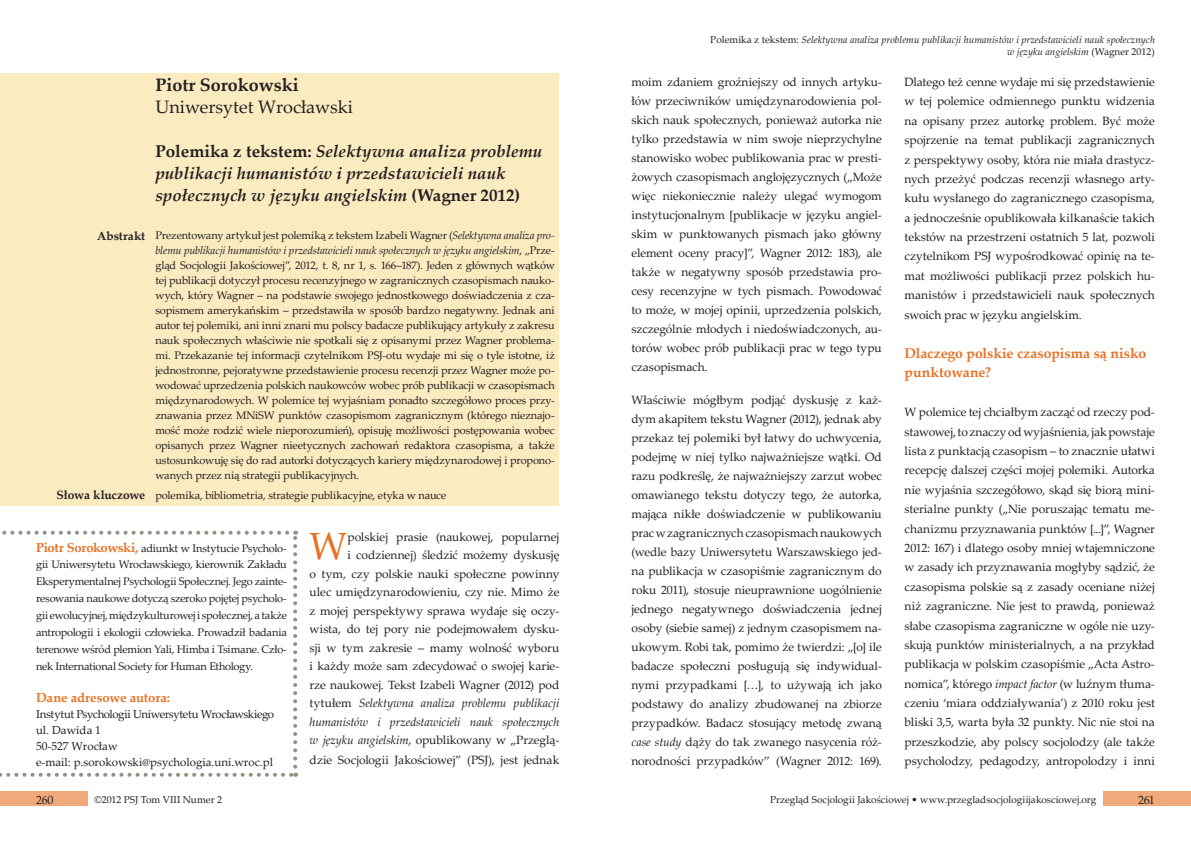
<style>
.page{position:relative;width:1191px;height:842px;background:#fff}
.page>*{position:absolute;margin:0;border:0;box-sizing:border-box;transform-origin:0 0}
.t1{font:37.9px "Palatino Linotype";color:#e87124}
.t2{font:18px "Palatino Linotype";color:#231f20}
.t3{font:700 18px "Palatino Linotype";color:#231f20}
.t4{font:italic 700 17px/22px "Palatino Linotype";color:#231f20}
.t5{font:700 14px/19.4px "Palatino Linotype";color:#e87124}
.t6{font:700 13px "Palatino Linotype";letter-spacing:-.01em;color:#e87124}
.t7{font:12px/19px "Palatino Linotype";letter-spacing:-.005em;color:#231f20;text-align:justify}
.t8{font:700 12px "Palatino Linotype";letter-spacing:-.01em;color:#231f20}
.t9{font:11.5px/15.9px "Palatino Linotype";color:#231f20}
.t10{font:11px/15px "Palatino Linotype";letter-spacing:-.015em;color:#231f20;text-align:justify}
.t11{font:italic 10px/12px "Palatino Linotype";color:#231f20;text-align:right}
.t12{font:10px "Palatino Linotype";color:#231f20}
.s1{font-style:normal}
.s2{font-style:italic}
.s3{font-weight:700;font-size:13px;color:#e87124}
</style>
<div class="page">
<div style="left:0;top:791px;width:87px;height:15px;background:#f1a97b"></div>
<div style="left:1103px;top:791px;width:88px;height:15px;background:#f1a97b"></div>
<div style="left:0;top:73px;width:559px;height:433px;background:#faebc1"></div>
<svg style="left:0;top:773px;width:296px;height:4px"></svg>
<svg style="left:293px;top:531px;width:4px;height:236px"></svg>
<svg style="left:2px;top:531px;width:285px;height:4px"></svg>
<h2 class="t3" style="left:155px;top:72px;width:145px">Piotr Sorokowski</h2>
<h2 class="t2" style="left:155px;top:94px;width:199px">Uniwersytet Wrocławski</h2>
<h3 class="t4" style="left:155px;top:140px;width:388px"><span class="s1">Polemika z tekstem:</span> Selektywna analiza problemu publikacji humanistów i przedstawicieli nauk społecznych w języku angielskim <span class="s1">(Wagner 2012)</span></h3>
<p class="t8" style="left:97px;top:227px;width:50px">Abstrakt</p>
<p class="t8" style="left:56px;top:487px;width:90px">Słowa kluczowe</p>
<p class="t10" style="left:155px;top:228px;width:401px">Prezentowany artykuł jest polemiką z tekstem Izabeli Wagner (<span class="s2">Selektywna analiza pro&shy;blemu publikacji humanistów i przedstawicieli nauk społecznych w języku angielskim</span>, „Prze&shy;gląd Socjologii Jakościowej”, 2012, t. 8, nr 1, s. 166–187). Jeden z głównych wątków tej publikacji dotyczył procesu recenzyjnego w zagranicznych czasopismach nauko&shy;wych, który Wagner – na podstawie swojego jednostkowego doświadczenia z cza&shy;sopismem amerykańskim – przedstawiła w sposób bardzo negatywny. Jednak ani autor tej polemiki, ani inni znani mu polscy badacze publikujący artykuły z zakresu nauk społecznych właściwie nie spotkali się z opisanymi przez Wagner problema&shy;mi. Przekazanie tej informacji czytelnikom PSJ-otu wydaje mi się o tyle istotne, iż jednostronne, pejoratywne przedstawienie procesu recenzji przez Wagner może po&shy;wodować uprzedzenia polskich naukowców wobec prób publikacji w czasopismach międzynarodowych. W polemice tej wyjaśniam ponadto szczegółowo proces przy&shy;znawania przez MNiSW punktów czasopismom zagranicznym (którego nieznajo&shy;mość może rodzić wiele nieporozumień), opisuję możliwości postępowania wobec opisanych przez Wagner nieetycznych zachowań redaktora czasopisma, a także ustosunkowuję się do rad autorki dotyczących kariery międzynarodowej i propono&shy;wanych przez nią strategii publikacyjnych.</p>
<p class="t10" style="left:155px;top:487px;width:292px">polemika, bibliometria, strategie publikacyjne, etyka w nauce</p>
<p class="t10" style="left:36px;top:539px;width:252px;line-height:16.9px"><span class="s3">Piotr Sorokowski,</span> adiunkt w Instytucie Psycholo&shy;gii Uniwersytetu Wrocławskiego, kierownik Zakładu Eksperymentalnej Psychologii Społecznej. Jego zainte&shy;resowania naukowe dotyczą szeroko pojętej psycholo&shy;gii ewolucyjnej, międzykulturowej i społecznej, a także antropologii i ekologii człowieka. Prowadził badania terenowe wśród plemion Yali, Himba i Tsimane. Czło&shy;nek International Society for Human Ethology.</p>
<p class="t6" style="left:36px;top:689px;width:136px">Dane adresowe autora:</p>
<p class="t9" style="left:36px;top:706px;width:240px">Instytut Psychologii Uniwersytetu Wrocławskiego ul. Dawida 1<br>50-527 Wrocław<br>e-mail: p.sorokowski@psychologia.uni.wroc.pl</p>
<p class="t7" style="left:310px;top:527px;width:251px;line-height:18.6px;text-align:right">polskiej prasie (naukowej, popularnej<br>i codziennej) śledzić możemy dyskusję<br>o tym, czy polskie nauki społeczne powinny ulec umiędzynarodowieniu, czy nie. Mimo że z mojej perspektywy sprawa wydaje się oczy&shy;wista, do tej pory nie podejmowałem dysku&shy;sji w tym zakresie – mamy wolność wyboru i każdy może sam zdecydować o swojej karie&shy;rze naukowej. Tekst Izabeli Wagner (2012) pod tytułem <span class="s2">Selektywna analiza problemu publikacji humanistów i przedstawicieli nauk społecznych w języku angielskim</span>, opublikowany w „Przeglą&shy;dzie Socjologii Jakościowej” (PSJ), jest jednak</p>
<h1 class="t1" style="left:310px;top:519px;width:39px">W</h1>
<p class="t11" style="left:710px;top:34px;width:446px"><span class="s1">Polemika z tekstem:</span> Selektywna analiza problemu publikacji humanistów i przedstawicieli nauk społecznych w języku angielskim <span class="s1">(Wagner 2012)</span></p>
<p class="t7" style="left:631px;top:72px;width:252px">moim zdaniem groźniejszy od innych artyku&shy;łów przeciwników umiędzynarodowienia pol&shy;skich nauk społecznych, ponieważ autorka nie tylko przedstawia w nim swoje nieprzychylne stanowisko wobec publikowania prac w presti&shy;żowych czasopismach anglojęzycznych („Może więc niekoniecznie należy ulegać wymogom instytucjonalnym [publikacje w języku angiel&shy;skim w punktowanych pismach jako główny element oceny pracy]”, Wagner 2012: 183), ale także w negatywny sposób przedstawia pro&shy;cesy recenzyjne w tych pismach. Powodować to może, w mojej opinii, uprzedzenia polskich, szczególnie młodych i niedoświadczonych, au&shy;torów wobec prób publikacji prac w tego typu czasopismach.</p>
<p class="t7" style="left:631px;top:390px;width:252px">Właściwie mógłbym podjąć dyskusję z każ&shy;dym akapitem tekstu Wagner (2012), jednak aby przekaz tej polemiki był łatwy do uchwycenia, podejmę w niej tylko najważniejsze wątki. Od razu podkreślę, że najważniejszy zarzut wobec omawianego tekstu dotyczy tego, że autorka, mająca nikłe doświadczenie w publikowaniu prac w zagranicznych czasopismach naukowych (wedle bazy Uniwersytetu Warszawskiego jed&shy;na publikacja w czasopiśmie zagranicznym do roku 2011), stosuje nieuprawnione uogólnienie jednego negatywnego doświadczenia jednej osoby (siebie samej) z jednym czasopismem na&shy;ukowym. Robi tak, pomimo że twierdzi: „[o] ile badacze społeczni posługują się indywidual&shy;nymi przypadkami […], to używają ich jako podstawy do analizy zbudowanej na zbiorze przypadków. Badacz stosujący metodę zwaną <span class="s2">case study</span> dąży do tak zwanego nasycenia róż&shy;norodności przypadków” (Wagner 2012: 169).</p>
<p class="t7" style="left:904px;top:72px;width:252px;line-height:19.4px">Dlatego też cenne wydaje mi się przedstawienie w tej polemice odmiennego punktu widzenia na opisany przez autorkę problem. Być może spojrzenie na temat publikacji zagranicznych z perspektywy osoby, która nie miała drastycz&shy;nych przeżyć podczas recenzji własnego arty&shy;kułu wysłanego do zagranicznego czasopisma, a jednocześnie opublikowała kilkanaście takich tekstów na przestrzeni ostatnich 5 lat, pozwoli czytelnikom PSJ wypośrodkować opinię na te&shy;mat możliwości publikacji przez polskich hu&shy;manistów i przedstawicieli nauk społecznych swoich prac w języku angielskim.</p>
<p class="t5" style="left:904px;top:343px;width:243px">Dlaczego polskie czasopisma są nisko punktowane?</p>
<p class="t7" style="left:904px;top:402px;width:252px;line-height:19.4px">W polemice tej chciałbym zacząć od rzeczy pod&shy;stawowej, to znaczy od wyjaśnienia, jak powstaje lista z punktacją czasopism – to znacznie ułatwi recepcję dalszej części mojej polemiki. Autorka nie wyjaśnia szczegółowo, skąd się biorą mini&shy;sterialne punkty („Nie poruszając tematu me&shy;chanizmu przyznawania punktów [...]”, Wagner 2012: 167) i dlatego osoby mniej wtajemniczone w zasady ich przyznawania mogłyby sądzić, że czasopisma polskie są z zasady oceniane niżej niż zagraniczne. Nie jest to prawdą, ponieważ słabe czasopisma zagraniczne w ogóle nie uzy&shy;skują punktów ministerialnych, a na przykład publikacja w polskim czasopiśmie „Acta Astro&shy;nomica”, którego <span class="s2">impact factor</span> (w luźnym tłuma&shy;czeniu ‘miara oddziaływania’) z 2010 roku jest bliski 3,5, warta była 32 punkty. Nic nie stoi na przeszkodzie, aby polscy socjolodzy (ale także psycholodzy, pedagodzy, antropolodzy i inni</p>
<p class="t7" style="left:36px;top:790px;width:19px">260</p>
<p class="t12" style="left:94px;top:792px;width:129px">©2012 PSJ Tom VIII Numer 2</p>
<p class="t12" style="left:770px;top:792px;width:328px">Przegląd Socjologii Jakościowej • www.przegladsocjologiijakosciowej.org</p>
<p class="t7" style="left:1138px;top:790px;width:18px">261</p>
</div>
